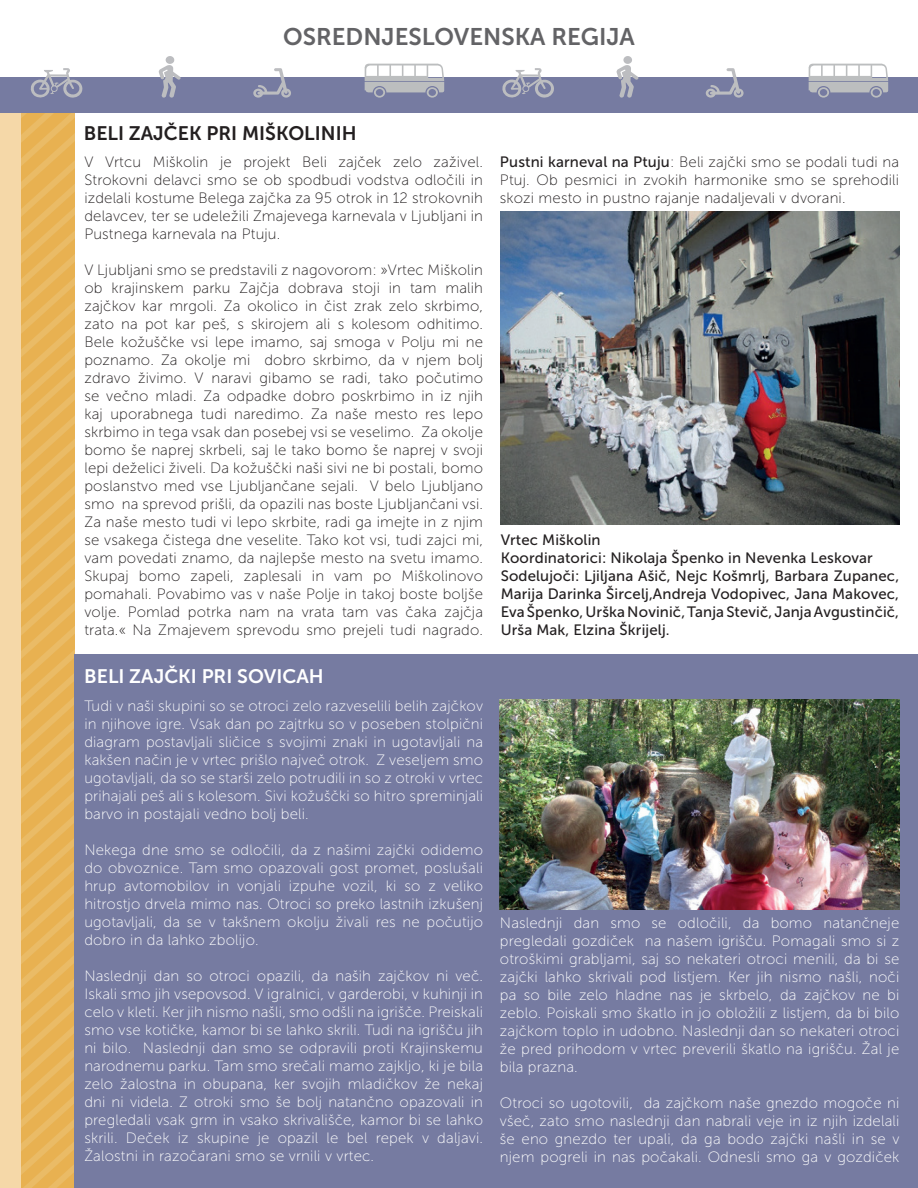
<style>
.page{position:relative;width:918px;height:1188px;background:#fff}
.page>*{position:absolute;margin:0;border:0;box-sizing:border-box;transform-origin:0 0}
.t1{font:24px "Museo Sans 700";color:#636366}
.t2{font:19.5px "Museo Sans 700";color:#231f20}
.t3{font:19.5px "Museo Sans 700";color:#fff}
.t4{font:15px/18px "Museo Sans 100";letter-spacing:.01em;color:#fff;text-align:justify}
.t5{font:15px/18px "Museo Sans 100";letter-spacing:.01em;color:#231f20;text-align:justify}
.t6{font:15px/18px "Museo Sans 500";letter-spacing:.01em;color:#231f20}
.s1{font-family:"Museo Sans 500"}
</style>
<div class="page">
<div style="left:0;top:78px;width:21px;height:1110px;background:#f5d8a8"></div>
<div style="left:0;top:78px;width:918px;height:35px;background:#767ba1"></div>
<svg style="left:501px;top:68px;width:54px;height:30px"></svg>
<svg style="left:616px;top:56px;width:22px;height:42px"></svg>
<svg style="left:706px;top:68px;width:38px;height:30px"></svg>
<svg style="left:808px;top:63px;width:81px;height:35px"></svg>
<svg style="left:10px;top:68px;width:92px;height:1120px"></svg>
<svg style="left:158px;top:56px;width:23px;height:42px"></svg>
<svg style="left:253px;top:68px;width:38px;height:30px"></svg>
<svg style="left:364px;top:63px;width:81px;height:35px"></svg>
<div style="left:75px;top:654px;width:843px;height:534px;background:#767ba1"></div>
<img style="left:501px;top:212px;width:398px;height:313px">
<img style="left:500px;top:700px;width:399px;height:210px">
<h1 class="t1" style="left:283px;top:23px;width:353px">OSREDNJESLOVENSKA REGIJA</h1>
<h2 class="t2" style="left:84px;top:122px;width:274px">BELI ZAJČEK PRI MIŠKOLINIH</h2>
<p class="t5" style="left:84px;top:153px;width:400px">V Vrtcu Miškolin je projekt Beli zajček zelo zaživel.<br>Strokovni delavci smo se ob spodbudi vodstva odločili in izdelali kostume Belega zajčka za 95 otrok in 12 strokovnih delavcev, ter se udeležili Zmajevega karnevala v Ljubljani in Pustnega karnevala na Ptuju.</p>
<p class="t5" style="left:84px;top:261px;width:400px">V Ljubljani smo se predstavili z nagovorom: »Vrtec Miškolin ob krajinskem parku Zajčja dobrava stoji in tam malih zajčkov kar mrgoli. Za okolico in čist zrak zelo skrbimo, zato na pot kar peš, s skirojem ali s kolesom odhitimo.<br>Bele kožuščke vsi lepe imamo, saj smoga v Polju mi ne poznamo. Za okolje mi dobro skrbimo, da v njem bolj zdravo živimo. V naravi gibamo se radi, tako počutimo se večno mladi. Za odpadke dobro poskrbimo in iz njih kaj uporabnega tudi naredimo. Za naše mesto res lepo skrbimo in tega vsak dan posebej vsi se veselimo. Za okolje bomo še naprej skrbeli, saj le tako bomo še naprej v svoji lepi deželici živeli. Da kožuščki naši sivi ne bi postali, bomo poslanstvo med vse Ljubljančane sejali. V belo Ljubljano smo na sprevod prišli, da opazili nas boste Ljubljančani vsi.<br>Za naše mesto tudi vi lepo skrbite, radi ga imejte in z njim se vsakega čistega dne veselite. Tako kot vsi, tudi zajci mi, vam povedati znamo, da najlepše mesto na svetu imamo.<br>Skupaj bomo zapeli, zaplesali in vam po Miškolinovo pomahali. Povabimo vas v naše Polje in takoj boste boljše volje. Pomlad potrka nam na vrata tam vas čaka zajčja trata.« Na Zmajevem sprevodu smo prejeli tudi nagrado.</p>
<h2 class="t3" style="left:84px;top:665px;width:241px">BELI ZAJČKI PRI SOVICAH</h2>
<p class="t4" style="left:84px;top:697px;width:400px">Tudi v naši skupini so se otroci zelo razveselili belih zajčkov in njihove igre. Vsak dan po zajtrku so v poseben stolpični diagram postavljali sličice s svojimi znaki in ugotavljali na kakšen način je v vrtec prišlo največ otrok. Z veseljem smo ugotavljali, da so se starši zelo potrudili in so z otroki v vrtec prihajali peš ali s kolesom. Sivi kožuščki so hitro spreminjali barvo in postajali vedno bolj beli.</p>
<p class="t4" style="left:84px;top:841px;width:400px">Nekega dne smo se odločili, da z našimi zajčki odidemo do obvoznice. Tam smo opazovali gost promet, poslušali hrup avtomobilov in vonjali izpuhe vozil, ki so z veliko hitrostjo drvela mimo nas. Otroci so preko lastnih izkušenj ugotavljali, da se v takšnem okolju živali res ne počutijo dobro in da lahko zbolijo.</p>
<p class="t4" style="left:84px;top:967px;width:400px">Naslednji dan so otroci opazili, da naših zajčkov ni več.<br>Iskali smo jih vsepovsod. V igralnici, v garderobi, v kuhinji in celo v kleti. Ker jih nismo našli, smo odšli na igrišče. Preiskali smo vse kotičke, kamor bi se lahko skrili. Tudi na igrišču jih ni bilo. Naslednji dan smo se odpravili proti Krajinskemu narodnemu parku. Tam smo srečali mamo zajkljo, ki je bila zelo žalostna in obupana, ker svojih mladičkov že nekaj dni ni videla. Z otroki smo še bolj natančno opazovali in pregledali vsak grm in vsako skrivališče, kamor bi se lahko skrili. Deček iz skupine je opazil le bel repek v daljavi.<br>Žalostni in razočarani smo se vrnili v vrtec.</p>
<p class="t5" style="left:500px;top:153px;width:401px"><span class="s1">Pustni karneval na Ptuju</span>: Beli zajčki smo se podali tudi na Ptuj. Ob pesmici in zvokih harmonike smo se sprehodili skozi mesto in pustno rajanje nadaljevali v dvorani.</p>
<p class="t6" style="left:501px;top:530px;width:400px">Vrtec Miškolin<br>Koordinatorici: Nikolaja Špenko in Nevenka Leskovar Sodelujoči: Ljiljana Ašič, Nejc Košmrlj, Barbara Zupanec, Marija Darinka Šircelj,Andreja Vodopivec, Jana Makovec, Eva Špenko, Urška Novinič, Tanja Stevič, Janja Avgustinčič, Urša Mak, Elzina Škrijelj.</p>
<p class="t4" style="left:500px;top:914px;width:401px">Naslednji dan smo se odločili, da bomo natančneje pregledali gozdiček na našem igrišču. Pomagali smo si z otroškimi grabljami, saj so nekateri otroci menili, da bi se zajčki lahko skrivali pod listjem. Ker jih nismo našli, noči pa so bile zelo hladne nas je skrbelo, da zajčkov ne bi zeblo. Poiskali smo škatlo in jo obložili z listjem, da bi bilo zajčkom toplo in udobno. Naslednji dan so nekateri otroci že pred prihodom v vrtec preverili škatlo na igrišču. Žal je bila prazna.</p>
<p class="t4" style="left:500px;top:1094px;width:401px">Otroci so ugotovili, da zajčkom naše gnezdo mogoče ni všeč, zato smo naslednji dan nabrali veje in iz njih izdelali še eno gnezdo ter upali, da ga bodo zajčki našli in se v njem pogreli in nas počakali. Odnesli smo ga v gozdiček</p>
</div>
